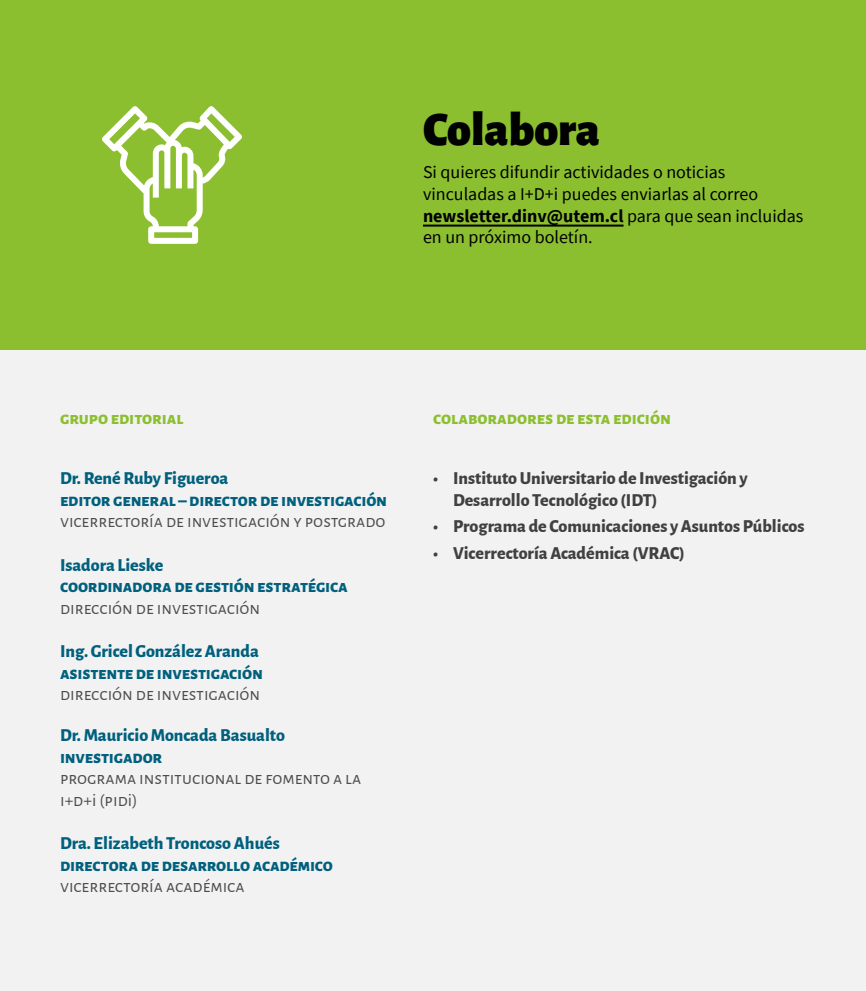
<style>
.page{position:relative;width:866px;height:991px;background:#fff}
.page>*{position:absolute;margin:0;border:0;box-sizing:border-box;transform-origin:0 0}
.t1{font:900 48px "Alegreya Sans";color:#000}
.t2{font:18px/21.6px "Alegreya Sans";color:#4d4d4d}
.t3{font:18px/21.6px "Source Sans Pro";color:#000}
.t4{font:800 18px/21.6px "Alegreya Sans";color:#404040}
.t5{font:800 18px "Alegreya Sans SC";letter-spacing:-.015em;color:#00607d}
.t6{font:800 18px "Alegreya Sans";color:#00607d}
.t7{font:800 18px "Alegreya Sans SC";color:#8cbf30}
.s1{font-weight:700}
</style>
<div class="page">
<div style="left:0;top:350px;width:866px;height:641px;background:#f2f2f2"></div>
<div style="left:0;top:0;width:866px;height:350px;background:#8cbf30"></div>
<svg style="left:102px;top:106px;width:140px;height:138px"></svg>
<hr style="left:423px;top:225px;width:201px;height:2px;background:#000">
<h1 class="t1" style="left:423px;top:91px;width:178px">Colabora</h1>
<p class="t3" style="left:423px;top:162px;width:382px">Si quieres difundir actividades o noticias vinculadas a I+D+i puedes enviarlas al correo <span class="s1">newsletter.dinv@utem.cl</span> para que sean incluidas en un próximo boletín.</p>
<p class="t7" style="left:60px;top:405px;width:125px">grupo editorial</p>
<p class="t7" style="left:433px;top:405px;width:239px">colaboradores de esta edición</p>
<p class="t6" style="left:60px;top:465px;width:170px">Dr. René Ruby Figueroa</p>
<p class="t5" style="left:60px;top:486px;width:329px">editor general – director de investigación</p>
<p class="t2" style="left:60px;top:510px;width:327px">vicerrectoría de investigación y postgrado</p>
<p class="t6" style="left:60px;top:551px;width:105px">Isadora Lieske</p>
<p class="t5" style="left:60px;top:573px;width:289px">coordinadora de gestión estratégica</p>
<p class="t2" style="left:60px;top:596px;width:202px">dirección de investigación</p>
<p class="t6" style="left:60px;top:638px;width:200px">Ing. Gricel González Aranda</p>
<p class="t5" style="left:60px;top:659px;width:204px">asistente de investigación</p>
<p class="t2" style="left:60px;top:683px;width:202px">dirección de investigación</p>
<p class="t6" style="left:60px;top:722px;width:227px">Dr. Mauricio Moncada Basualto</p>
<p class="t5" style="left:60px;top:743px;width:104px">investigador</p>
<p class="t2" style="left:60px;top:767px;width:303px">programa institucional de fomento a la i+d+i (pidi)</p>
<p class="t6" style="left:60px;top:830px;width:221px">Dra. Elizabeth Troncoso Ahués</p>
<p class="t5" style="left:60px;top:851px;width:275px">directora de desarrollo académico</p>
<p class="t2" style="left:60px;top:875px;width:186px">vicerrectoría académica</p>
<p class="t4" style="left:453px;top:466px;width:296px;text-indent:-20px">• Instituto Universitario de Investigación y<br>Desarrollo Tecnológico (IDT)</p>
<p class="t4" style="left:433px;top:514px;width:373px">• Programa de Comunicaciones y Asuntos Públicos</p>
<p class="t4" style="left:433px;top:541px;width:253px">• Vicerrectoría Académica (VRAC)</p>
</div>
